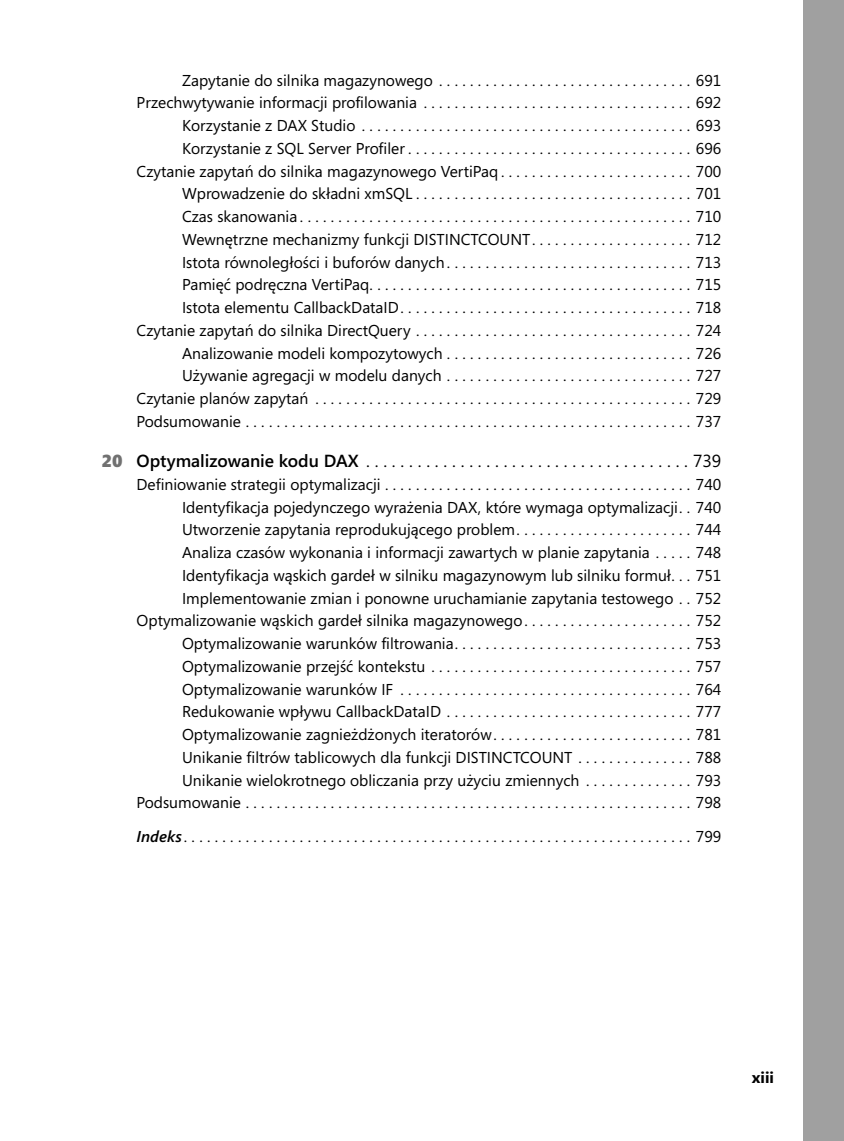
<style>
.page{position:relative;width:844px;height:1141px;background:#fff}
.page>*{position:absolute;margin:0;border:0;box-sizing:border-box;transform-origin:0 0}
.t1{font:17.5px "Segoe";color:#000}
.t2{font:15.75px/22.8px "Segoe";color:#000;text-align:right}
.t3{font:700 15.75px "Segoe";color:#000}
.s1{font-weight:900;color:#717171}
.s2{font-weight:600}
.s3{font-weight:600;font-style:italic}
</style>
<div class="page">
<div style="left:803px;top:0;width:40px;height:1141px;background:#a0a0a0"></div>
<p class="t2" style="left:136px;top:70px;width:586px">Zapytanie do silnika magazynowego . . . . . . . . . . . . . . . . . . . . . . . . . . . . . . . . . 691<br>Przechwytywanie informacji profilowania . . . . . . . . . . . . . . . . . . . . . . . . . . . . . . . . . . . 692<br>Korzystanie z DAX Studio . . . . . . . . . . . . . . . . . . . . . . . . . . . . . . . . . . . . . . . . . . . 693<br>Korzystanie z SQL Server Profiler . . . . . . . . . . . . . . . . . . . . . . . . . . . . . . . . . . . . . 696<br>Czytanie zapytań do silnika magazynowego VertiPaq . . . . . . . . . . . . . . . . . . . . . . . . . 700<br>Wprowadzenie do składni xmSQL . . . . . . . . . . . . . . . . . . . . . . . . . . . . . . . . . . . . 701<br>Czas skanowania . . . . . . . . . . . . . . . . . . . . . . . . . . . . . . . . . . . . . . . . . . . . . . . . . . . 710<br>Wewnętrzne mechanizmy funkcji DISTINCTCOUNT . . . . . . . . . . . . . . . . . . . . . 712<br>Istota równoległości i buforów danych . . . . . . . . . . . . . . . . . . . . . . . . . . . . . . . . 713<br>Pamięć podręczna VertiPaq . . . . . . . . . . . . . . . . . . . . . . . . . . . . . . . . . . . . . . . . . . 715<br>Istota elementu CallbackDataID . . . . . . . . . . . . . . . . . . . . . . . . . . . . . . . . . . . . . . 718<br>Czytanie zapytań do silnika DirectQuery . . . . . . . . . . . . . . . . . . . . . . . . . . . . . . . . . . . . 724<br>Analizowanie modeli kompozytowych . . . . . . . . . . . . . . . . . . . . . . . . . . . . . . . . 726<br>Używanie agregacji w modelu danych . . . . . . . . . . . . . . . . . . . . . . . . . . . . . . . . 727<br>Czytanie planów zapytań . . . . . . . . . . . . . . . . . . . . . . . . . . . . . . . . . . . . . . . . . . . . . . . . . 729<br>Podsumowanie . . . . . . . . . . . . . . . . . . . . . . . . . . . . . . . . . . . . . . . . . . . . . . . . . . . . . . . . . . 737</p>
<p class="t1" style="left:102px;top:454px;width:621px"><span class="s1">20</span> <span class="s2">Optymalizowanie kodu DAX</span> . . . . . . . . . . . . . . . . . . . . . . . . . . . . . . . . . . . . . . 739</p>
<p class="t2" style="left:136px;top:475px;width:586px">Definiowanie strategii optymalizacji . . . . . . . . . . . . . . . . . . . . . . . . . . . . . . . . . . . . . . . . 740<br>Identyfikacja pojedynczego wyrażenia DAX, które wymaga optymalizacji . . 740<br>Utworzenie zapytania reprodukującego problem . . . . . . . . . . . . . . . . . . . . . . . 744<br>Analiza czasów wykonania i informacji zawartych w planie zapytania . . . . . 748<br>Identyfikacja wąskich gardeł w silniku magazynowym lub silniku formuł . . . 751<br>Implementowanie zmian i ponowne uruchamianie zapytania testowego . . 752<br>Optymalizowanie wąskich gardeł silnika magazynowego . . . . . . . . . . . . . . . . . . . . . . 752<br>Optymalizowanie warunków filtrowania . . . . . . . . . . . . . . . . . . . . . . . . . . . . . . . 753<br>Optymalizowanie przejść kontekstu . . . . . . . . . . . . . . . . . . . . . . . . . . . . . . . . . . 757<br>Optymalizowanie warunków IF . . . . . . . . . . . . . . . . . . . . . . . . . . . . . . . . . . . . . . 764<br>Redukowanie wpływu CallbackDataID . . . . . . . . . . . . . . . . . . . . . . . . . . . . . . . . 777<br>Optymalizowanie zagnieżdżonych iteratorów . . . . . . . . . . . . . . . . . . . . . . . . . . 781<br>Unikanie filtrów tablicowych dla funkcji DISTINCTCOUNT . . . . . . . . . . . . . . . 788<br>Unikanie wielokrotnego obliczania przy użyciu zmiennych . . . . . . . . . . . . . . 793<br>Podsumowanie . . . . . . . . . . . . . . . . . . . . . . . . . . . . . . . . . . . . . . . . . . . . . . . . . . . . . . . . . . 798</p>
<p class="t2" style="left:136px;top:826px;width:586px"><span class="s3">Indeks</span> . . . . . . . . . . . . . . . . . . . . . . . . . . . . . . . . . . . . . . . . . . . . . . . . . . . . . . . . . . . . . . . . . . 799</p>
<p class="t3" style="left:751px;top:1068px;width:24px">xiii</p>
</div>
